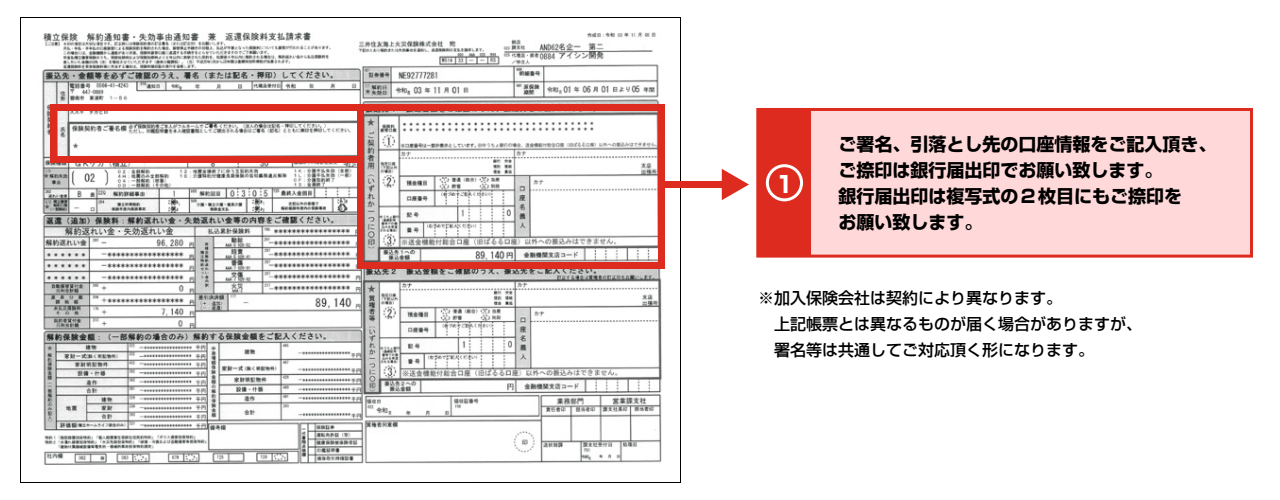
<style>
.page{position:relative;width:1280px;height:500px;background:#fff}
.page>*{position:absolute;margin:0;border:0;box-sizing:border-box;transform-origin:0 0}
.t1{font:23.1px "A TTC Shin Go Bold";color:#fff}
.t2{font:18px/26px "A TTC Shin Go Bold";color:#000}
.t3{font:16px/26px "A TTC Shin Go Medium";color:#000}
</style>
<div class="page">
<img style="left:42px;top:32px;width:620px;height:433px">
<svg style="left:50px;top:104px;width:307px;height:59px"></svg>
<svg style="left:357px;top:104px;width:308px;height:165px"></svg>
<div style="left:662px;top:181px;width:64px;height:7px;background:#de2b1f"></div>
<svg style="left:722px;top:169px;width:27px;height:31px"></svg>
<div style="left:756px;top:108px;width:497px;height:150px;background:#ffd8d9;border:3px solid #de2b1f"></div>
<div style="left:758px;top:109px;width:53px;height:147px;background:#de2b1f"></div>
<div style="left:766px;top:164px;width:37px;height:37px;border:3px solid #fff;border-radius:50%"></div>
<p class="t1" style="left:775px;top:166px;width:20px">1</p>
<p class="t2" style="left:838px;top:130px;width:379px">ご署名、引落とし先の口座情報をご記入頂き、ご捺印は銀行届出印でお願い致します。<br>銀行届出印は複写式の2枚目にもご捺印を<br>お願い致します。</p>
<p class="t3" style="left:758px;top:283px;width:385px">※加入保険会社は契約により異なります。<br>　上記帳票とは異なるものが届く場合がありますが、　署名等は共通してご対応頂く形になります。</p>
</div>
